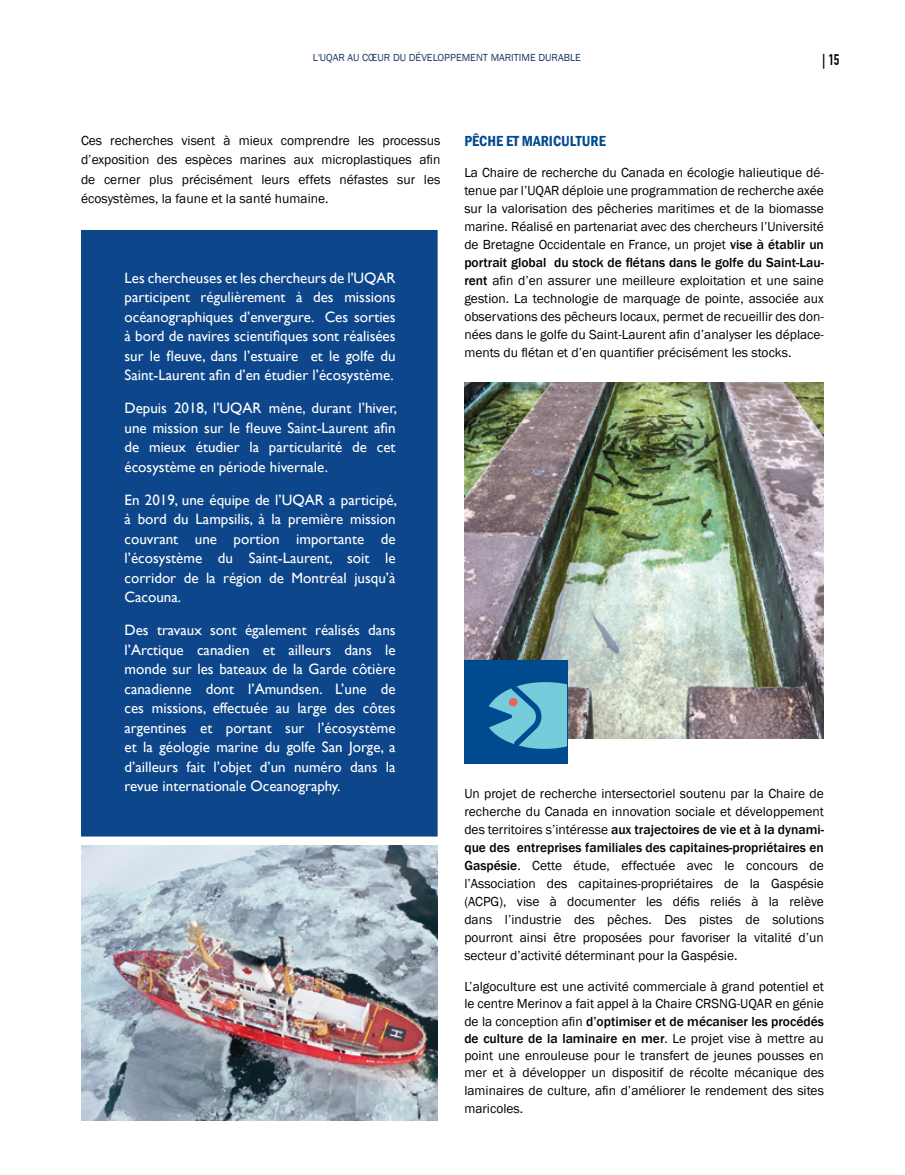
<style>
.page{position:relative;width:905px;height:1175px;background:#fff}
.page>*{position:absolute;margin:0;border:0;box-sizing:border-box;transform-origin:0 0}
.t1{font:15px/19.5px "Gill Sans";color:#fff;text-align:justify}
.t2{font:600 condensed 15px "Franklin Gothic";color:#004a8f}
.t3{font:700 15px "DIN Condensed";color:#000}
.t4{font:13.5px/18px "Franklin Gothic";color:#000;text-align:justify}
.t5{font:10.5px "Franklin Gothic";color:#1a3861}
.s1{font-weight:500}
</style>
<div class="page">
<div style="left:81px;top:230px;width:356px;height:606px;background:#0d468b"></div>
<img style="left:81px;top:845px;width:356px;height:275px">
<img style="left:464px;top:382px;width:360px;height:357px">
<div style="left:464px;top:660px;width:103px;height:103px;background:#004a8f"></div>
<svg style="left:488px;top:682px;width:78px;height:67px"></svg>
<div style="left:509px;top:698px;width:8px;height:8px;background:#e8635e;border-radius:50%"></div>
<p class="t5" style="left:313px;top:51px;width:269px">L'UQAR AU COEUR DU DÉVELOPPEMENT MARITIME DURABLE</p>
<p class="t3" style="left:822px;top:51px;width:19px">| 15</p>
<p class="t4" style="left:81px;top:130px;width:361px;line-height:19.5px">Ces recherches visent à mieux comprendre les processus d’exposition des espèces marines aux microplastiques afin de cerner plus précisément leurs effets néfastes sur les écosystèmes, la faune et la santé humaine.</p>
<p class="t1" style="left:124px;top:268px;width:272px">Les chercheuses et les chercheurs de l'UQAR participent régulièrement à des missions océanographiques d’envergure. Ces sorties à bord de navires scientifiques sont réalisées sur le fleuve, dans l’estuaire et le golfe du Saint-Laurent afin d’en étudier l’écosystème.</p>
<p class="t1" style="left:124px;top:398px;width:274px">Depuis 2018, l’UQAR mène, durant l’hiver, une mission sur le fleuve Saint-Laurent afin de mieux étudier la particularité de cet écosystème en période hivernale.</p>
<p class="t1" style="left:124px;top:490px;width:274px">En 2019, une équipe de l’UQAR a participé, à bord du Lampsilis, à la première mission couvrant une portion importante de l’écosystème du Saint-Laurent, soit le corridor de la région de Montréal jusqu’à Cacouna.</p>
<p class="t1" style="left:124px;top:620px;width:272px">Des travaux sont également réalisés dans l’Arctique canadien et ailleurs dans le monde sur les bateaux de la Garde côtière canadienne dont l’Amundsen. L’une de ces missions, effectuée au large des côtes argentines et portant sur l’écosystème et la géologie marine du golfe San Jorge, a d’ailleurs fait l’objet d’un numéro dans la revue internationale Oceanography.</p>
<p class="t2" style="left:464px;top:130px;width:143px">PÊCHE ET MARICULTURE</p>
<p class="t4" style="left:464px;top:164px;width:361px">La Chaire de recherche du Canada en écologie halieutique dé&shy;tenue par l’UQAR déploie une programmation de recherche axée sur la valorisation des pêcheries maritimes et de la biomasse marine. Réalisé en partenariat avec des chercheurs l’Université de Bretagne Occidentale en France, un projet <span class="s1">vise à établir un portrait global du stock de flétans dans le golfe du Saint-Lau&shy;rent</span> afin d’en assurer une meilleure exploitation et une saine gestion. La technologie de marquage de pointe, associée aux observations des pêcheurs locaux, permet de recueillir des don&shy;nées dans le golfe du Saint-Laurent afin d’analyser les déplace&shy;ments du flétan et d’en quantifier précisément les stocks.</p>
<p class="t4" style="left:464px;top:785px;width:361px">Un projet de recherche intersectoriel soutenu par la Chaire de recherche du Canada en innovation sociale et développement des territoires s’intéresse <span class="s1">aux trajectoires de vie et à la dynami&shy;que des entreprises familiales des capitaines-propriétaires en Gaspésie</span>. Cette étude, effectuée avec le concours de l’Association des capitaines-propriétaires de la Gaspésie (ACPG), vise à documenter les défis reliés à la relève dans l’industrie des pêches. Des pistes de solutions pourront ainsi être proposées pour favoriser la vitalité d’un secteur d’activité déterminant pour la Gaspésie.</p>
<p class="t4" style="left:464px;top:978px;width:361px;line-height:17.4px">L’algoculture est une activité commerciale à grand potentiel et le centre Merinov a fait appel à la Chaire CRSNG-UQAR en génie de la conception afin <span class="s1">d’optimiser et de mécaniser les procédés de culture de la laminaire en mer</span>. Le projet vise à mettre au point une enrouleuse pour le transfert de jeunes pousses en mer et à développer un dispositif de récolte mécanique des laminaires de culture, afin d’améliorer le rendement des sites maricoles.</p>
</div>
